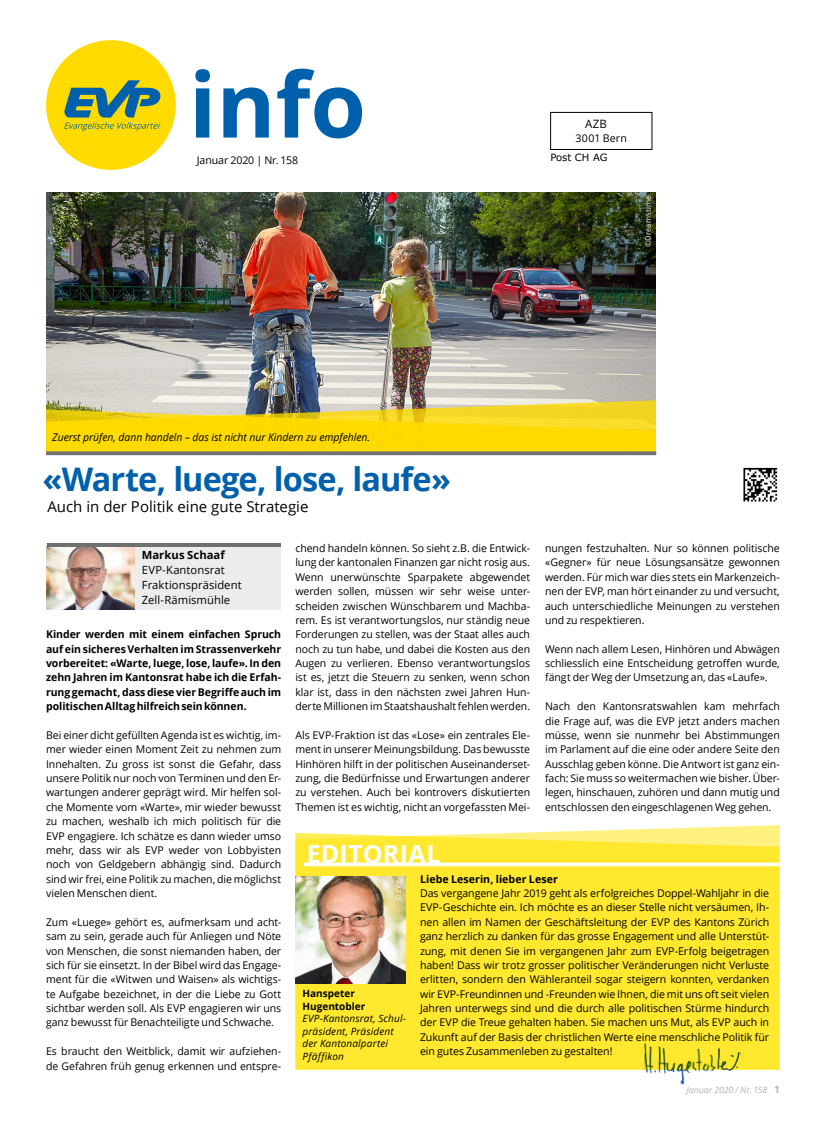
<style>
.page{position:relative;width:833px;height:1134px;background:#fff}
.page>*{position:absolute;margin:0;border:0;box-sizing:border-box;transform-origin:0 0}
.t1{font:700 90px "Open Sans";color:#0060ac}
.t2{font:700 32.5px "Open Sans";letter-spacing:-.03em;color:#0060ac}
.t3{font:700 25px "Open Sans";letter-spacing:.01em;color:#fff}
.t4{font:15px "Open Sans";color:#000}
.t5{font:11.5px "Open Sans";color:#000}
.t6{font:11.25px/15px "Open Sans";letter-spacing:.005em;color:#000}
.t7{font:700 11.25px "Open Sans";letter-spacing:.005em;color:#000}
.t8{font:10.62px/14.4px "Open Sans";letter-spacing:-.005em;color:#000;text-align:justify}
.t9{font:700 10.62px/14.4px "Open Sans";color:#000;text-align:justify}
.t10{font:italic 10.62px "Open Sans";letter-spacing:-.005em;color:#000}
.t11{font:10.62px "Open Sans";letter-spacing:.015em;color:#000}
.t12{font:italic 10px/12.5px "Open Sans";letter-spacing:.015em;color:#000}
.t13{font:700 10px/12.5px "Open Sans";color:#000}
.t14{font:10px "Verdana";color:#000}
.t15{font:italic 8.75px "Open Sans";letter-spacing:-.005em;color:#b1b4b4}
.t16{font:7.5px "Open Sans";letter-spacing:.025em;color:#fff}
.s1{font-weight:700;font-style:normal;font-size:10px}
</style>
<div class="page">
<img style="left:46px;top:193px;width:609px;height:207px">
<svg style="left:46px;top:400px;width:609px;height:51px;background:#eed229"></svg>
<img style="left:295px;top:825px;width:485px;height:245px">
<img style="left:644px;top:1043px;width:97px;height:41px">
<div style="left:46px;top:543px;width:234px;height:66px;background:#ececec"></div>
<img style="left:46px;top:547px;width:88px;height:62px">
<hr style="left:47px;top:544px;width:233px;height:3px;background:#6f7070">
<svg style="left:304px;top:862px;width:476px;height:4px"></svg>
<svg style="left:46px;top:451px;width:610px;height:4px;background:#7d7a64"></svg>
<img style="left:295px;top:876px;width:111px;height:107px">
<div style="left:550px;top:112px;width:102px;height:38px;border:1px solid #000"></div>
<img style="left:743px;top:467px;width:34px;height:35px">
<div style="left:46px;top:40px;width:130px;height:130px;background:#ffdb00;border-radius:50%"></div>
<svg style="left:64px;top:80px;width:97px;height:51px"></svg>
<h1 class="t1" style="left:189px;top:41px;width:179px">info</h1>
<p class="t8" style="left:197px;top:152px;width:103px">Januar 2020 | Nr. 158</p>
<p class="t10" style="left:52px;top:430px;width:319px">Zuerst prüfen, dann handeln – das ist nicht nur Kindern zu empfehlen.</p>
<h2 class="t2" style="left:42px;top:456px;width:410px">«Warte, luege, lose, laufe»</h2>
<h3 class="t4" style="left:47px;top:497px;width:262px">Auch in der Politik eine gute Strategie</h3>
<p class="t5" style="left:585px;top:116px;width:23px">AZB</p>
<p class="t11" style="left:575px;top:131px;width:53px">3001 Bern</p>
<p class="t14" style="left:550px;top:151px;width:59px">Post CH AG</p>
<p class="t16" style="left:643px;top:247px;width:53px;rotate:-90deg">©Dreamstime</p>
<p class="t7" style="left:142px;top:547px;width:84px">Markus Schaaf</p>
<p class="t6" style="left:142px;top:562px;width:101px">EVP-Kantonsrat<br>Fraktionspräsident<br>Zell-Rämismühle</p>
<p class="t9" style="left:46px;top:627px;width:237px">Kinder werden mit einem einfachen Spruch auf ein sicheres Verhalten im Strassenverkehr vorbereitet: «Warte, luege, lose, laufe». In den zehn Jahren im Kantonsrat habe ich die Erfah&shy;rung gemacht, dass diese vier Begriffe auch im politischen Alltag hilfreich sein können.</p>
<p class="t8" style="left:46px;top:727px;width:237px">Bei einer dicht gefüllten Agenda ist es wichtig, im&shy;mer wieder einen Moment Zeit zu nehmen zum Innehalten. Zu gross ist sonst die Gefahr, dass unsere Politik nur noch von Terminen und den Er&shy;wartungen anderer geprägt wird. Mir helfen sol&shy;che Momente vom «Warte», mir wieder bewusst zu machen, weshalb ich mich politisch für die EVP engagiere. Ich schätze es dann wieder umso mehr, dass wir als EVP weder von Lobbyisten noch von Geldgebern abhängig sind. Dadurch sind wir frei, eine Politik zu machen, die möglichst vielen Menschen dient.</p>
<p class="t8" style="left:46px;top:914px;width:237px">Zum «Luege» gehört es, aufmerksam und acht&shy;sam zu sein, gerade auch für Anliegen und Nöte von Menschen, die sonst niemanden haben, der sich für sie einsetzt. In der Bibel wird das Engage&shy;ment für die «Witwen und Waisen» als wichtigs&shy;te Aufgabe bezeichnet, in der die Liebe zu Gott sichtbar werden soll. Als EVP engagieren wir uns ganz bewusst für Benachteiligte und Schwache.</p>
<p class="t8" style="left:46px;top:1044px;width:237px">Es braucht den Weitblick, damit wir aufziehen&shy;de Gefahren früh genug erkennen und entspre-</p>
<p class="t8" style="left:295px;top:541px;width:236px">chend handeln können. So sieht z.B. die Entwick&shy;lung der kantonalen Finanzen gar nicht rosig aus.<br>Wenn unerwünschte Sparpakete abgewendet werden sollen, müssen wir sehr weise unter&shy;scheiden zwischen Wünschbarem und Machba&shy;rem. Es ist verantwortungslos, nur ständig neue Forderungen zu stellen, was der Staat alles auch noch zu tun habe, und dabei die Kosten aus den Augen zu verlieren. Ebenso verantwortungslos ist es, jetzt die Steuern zu senken, wenn schon klar ist, dass in den nächsten zwei Jahren Hun&shy;derte Millionen im Staatshaushalt fehlen werden.</p>
<p class="t8" style="left:295px;top:727px;width:236px">Als EVP-Fraktion ist das «Lose» ein zentrales Ele&shy;ment in unserer Meinungsbildung. Das bewusste Hinhören hilft in der politischen Auseinanderset&shy;zung, die Bedürfnisse und Erwartungen anderer zu verstehen. Auch bei kontrovers diskutierten Themen ist es wichtig, nicht an vorgefassten Mei-</p>
<h3 class="t3" style="left:307px;top:836px;width:135px">EDITORIAL</h3>
<p class="t8" style="left:545px;top:541px;width:236px">nungen festzuhalten. Nur so können politische «Gegner» für neue Lösungsansätze gewonnen werden. Für mich war dies stets ein Markenzeich&shy;nen der EVP, man hört einander zu und versucht, auch unterschiedliche Meinungen zu verstehen und zu respektieren.</p>
<p class="t8" style="left:545px;top:641px;width:236px">Wenn nach allem Lesen, Hinhören und Abwägen schliesslich eine Entscheidung getroffen wurde, fängt der Weg der Umsetzung an, das «Laufe».</p>
<p class="t8" style="left:545px;top:699px;width:236px">Nach den Kantonsratswahlen kam mehrfach die Frage auf, was die EVP jetzt anders machen müsse, wenn sie nunmehr bei Abstimmungen im Parlament auf die eine oder andere Seite den Ausschlag geben könne. Die Antwort ist ganz ein&shy;fach: Sie muss so weitermachen wie bisher. Über&shy;legen, hinschauen, zuhören und dann mutig und entschlossen den eingeschlagenen Weg gehen.</p>
<p class="t16" style="left:393px;top:901px;width:22px;rotate:-90deg">© zVg</p>
<p class="t13" style="left:302px;top:987px;width:64px">Hanspeter<br>Hugentobler</p>
<p class="t12" style="left:302px;top:1012px;width:105px">EVP-Kantonsrat, Schul&shy;präsident, Präsident der Kantonalpartei<br>Pfäffikon</p>
<p class="t9" style="left:420px;top:871px;width:139px">Liebe Leserin, lieber Leser</p>
<p class="t8" style="left:420px;top:886px;width:351px">Das vergangene Jahr 2019 geht als erfolgreiches Doppel-Wahljahr in die EVP-Geschichte ein. Ich möchte es an dieser Stelle nicht versäumen, Ih&shy;nen allen im Namen der Geschäftsleitung der EVP des Kantons Zürich ganz herzlich zu danken für das grosse Engagement und alle Unterstüt&shy;zung, mit denen Sie im vergangenen Jahr zum EVP-Erfolg beigetragen haben! Dass wir trotz grosser politischer Veränderungen nicht Verluste erlitten, sondern den Wähleranteil sogar steigern konnten, verdanken wir EVP-Freundinnen und -Freunden wie Ihnen, die mit uns oft seit vielen Jahren unterwegs sind und die durch alle politischen Stürme hindurch der EVP die Treue gehalten haben. Sie machen uns Mut, als EVP auch in Zukunft auf der Basis der christlichen Werte eine menschliche Politik für ein gutes Zusammenleben zu gestalten!</p>
<p class="t15" style="left:686px;top:1084px;width:95px">Januar 2020 / Nr. 158 <span class="s1">1</span></p>
</div>
